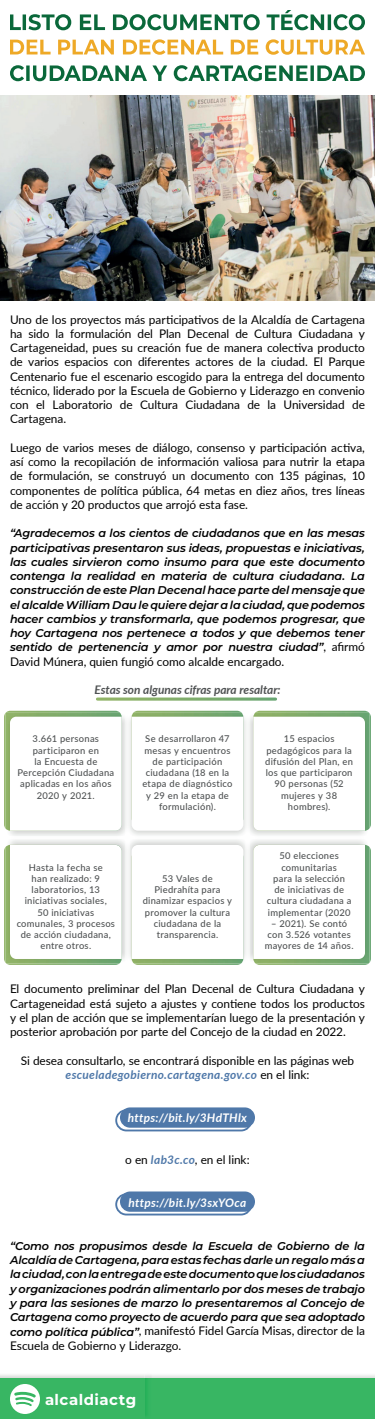
<style>
.page{position:relative;width:375px;height:1419px;background:#fff}
.page>*{position:absolute;margin:0;border:0;box-sizing:border-box;transform-origin:0 0}
.t1{font:700 15px "Montserrat";letter-spacing:.03em;color:#fff}
.t2{font:11.88px/14.2px "Lato";letter-spacing:-.005em;color:#000001;text-align:justify}
.t3{font:italic 700 11.88px "Lato";letter-spacing:.025em;color:#fff}
.t4{font:italic 700 11.88px "Lato";letter-spacing:-.005em;color:#4f5253}
.t5{font:italic 600 11.25px/14.2px "Montserrat";letter-spacing:-.01em;color:#000001;text-align:justify}
.t6{font:500 9.38px/11.2px "Lato";letter-spacing:.03em;color:#4f5253;text-align:center}
.s1{font-family:"Lato";font-weight:400;font-style:normal;font-size:11.88px}
.s2{font-weight:700;font-style:italic;color:#4f78a9}
.s3{font-family:"Montserrat";font-weight:600;font-style:italic;font-size:11.25px}
</style>
<div class="page">
<div style="left:120px;top:1107px;width:135px;height:21px;background:#4f78a9;border-radius:10px"></div>
<div style="left:120px;top:1191px;width:135px;height:21px;background:#4f78a9;border-radius:10px"></div>
<div style="left:115px;top:1109px;width:137px;height:22px;border:2px solid #4f78a9;border-radius:10px"></div>
<div style="left:115px;top:1193px;width:137px;height:22px;border:2px solid #4f78a9;border-radius:10px"></div>
<img style="left:0;top:96px;width:375px;height:205px">
<svg style="left:10px;top:65px;width:355px;height:16px"></svg>
<svg style="left:10px;top:39px;width:355px;height:16px"></svg>
<svg style="left:10px;top:10px;width:355px;height:20px"></svg>
<svg style="left:253px;top:711px;width:118px;height:120px"></svg>
<svg style="left:253px;top:845px;width:118px;height:120px"></svg>
<svg style="left:4px;top:711px;width:118px;height:120px"></svg>
<img style="left:9px;top:840px;width:241px;height:121px">
<svg style="left:4px;top:845px;width:118px;height:120px"></svg>
<img style="left:130px;top:715px;width:115px;height:120px">
<img style="left:245px;top:721px;width:5px;height:107px">
<img style="left:125px;top:721px;width:5px;height:107px">
<svg style="left:132px;top:711px;width:111px;height:120px"></svg>
<img style="left:125px;top:840px;width:5px;height:121px">
<svg style="left:132px;top:845px;width:111px;height:120px"></svg>
<svg style="left:98px;top:697px;width:178px;height:4px"></svg>
<img style="left:152px;top:1375px;width:223px;height:4px">
<div style="left:145px;top:1379px;width:230px;height:40px;background:#38b663"></div>
<img style="left:0;top:1375px;width:145px;height:4px">
<img style="left:145px;top:1374px;width:7px;height:5px">
<div style="left:0;top:1379px;width:145px;height:40px;background:#38b663"></div>
<svg style="left:10px;top:1384px;width:30px;height:30px"></svg>
<p class="t2" style="left:10px;top:312px;width:357px">Uno de los proyectos más participativos de la Alcaldía de Cartagena ha sido la formulación del Plan Decenal de Cultura Ciudadana y Cartageneidad, pues su creación fue de manera colectiva producto de varios espacios con diferentes actores de la ciudad. El Parque Centenario fue el escenario escogido para la entrega del documento técnico, liderado por la Escuela de Gobierno y Liderazgo en convenio con el Laboratorio de Cultura Ciudadana de la Universidad de Cartagena.</p>
<p class="t2" style="left:10px;top:440px;width:357px">Luego de varios meses de diálogo, consenso y participación activa, así como la recopilación de información valiosa para nutrir la etapa de formulación, se construyó un documento con 135 páginas, 10 componentes de política pública, 64 metas en diez años, tres líneas de acción y 20 productos que arrojó esta fase.</p>
<p class="t5" style="left:10px;top:526px;width:357px">“Agradecemos a los cientos de ciudadanos que en las mesas participativas presentaron sus ideas, propuestas e iniciativas, las cuales sirvieron como insumo para que este documento contenga la realidad en materia de cultura ciudadana. La construcción de este Plan Decenal hace parte del mensaje que el alcalde William Dau le quiere dejar a la ciudad, que podemos hacer cambios y transformarla, que podemos progresar, que hoy Cartagena nos pertenece a todos y que debemos tener sentido de pertenencia y amor por nuestra ciudad”<span class="s1">, afirmó</span></p>
<p class="t2" style="left:10px;top:654px;width:276px">David Múnera, quien fungió como alcalde encargado.</p>
<p class="t4" style="left:94px;top:681px;width:188px">Estas son algunas cifras para resaltar:</p>
<p class="t6" style="left:17px;top:733px;width:98px">3.661 personas participaron en<br>la Encuesta de<br>Percepción Ciudadana aplicadas en los años<br>2020 y 2021.</p>
<p class="t6" style="left:17px;top:861px;width:100px">Hasta la fecha se<br>han realizado: 9 laboratorios, 13 iniciativas sociales,<br>50 iniciativas comunales, 3 procesos de acción ciudadana, entre otros.</p>
<p class="t6" style="left:142px;top:733px;width:92px">Se desarrollaron 47 mesas y encuentros de participación ciudadana (18 en la etapa de diagnóstico y 29 en la etapa de formulación).</p>
<p class="t6" style="left:143px;top:872px;width:91px">53 Vales de<br>Piedrahíta para dinamizar espacios y promover la cultura ciudadana de la transparencia.</p>
<p class="t6" style="left:265px;top:733px;width:89px">15 espacios pedagógicos para la difusión del Plan, en los que participaron<br>90 personas (52 mujeres y 38 hombres).</p>
<p class="t6" style="left:267px;top:850px;width:86px">50 elecciones comunitarias<br>para la selección de iniciativas de cultura ciudadana a implementar (2020</p>
<p class="t6" style="left:265px;top:917px;width:90px">– 2021). Se contó con 3.526 votantes mayores de 14 años.</p>
<p class="t2" style="left:10px;top:981px;width:357px">El documento preliminar del Plan Decenal de Cultura Ciudadana y Cartageneidad está sujeto a ajustes y contiene todos los productos y el plan de acción que se implementarían luego de la presentación y posterior aprobación por parte del Concejo de la ciudad en 2022.</p>
<p class="t2" style="left:21px;top:1053px;width:335px;text-align:center">Si desea consultarlo, se encontrará disponible en las páginas web <span class="s2">escueladegobierno.cartagena.gov.co</span> en el link:</p>
<p class="t3" style="left:128px;top:1108px;width:121px">https://bit.ly/3HdTHlx</p>
<p class="t2" style="left:125px;top:1152px;width:126px">o en <span class="s2">lab3c.co</span>, en el link:</p>
<p class="t3" style="left:129px;top:1194px;width:119px">https://bit.ly/3sxYOca</p>
<p class="t5" style="left:10px;top:1238px;width:357px">“Como nos propusimos desde la Escuela de Gobierno de la Alcaldía de Cartagena, para estas fechas darle un regalo más a la ciudad, con la entrega de este documento que los ciudadanos y organizaciones podrán alimentarlo por dos meses de trabajo y para las sesiones de marzo lo presentaremos al Concejo de Cartagena como proyecto de acuerdo para que sea adoptado</p>
<p class="t2" style="left:10px;top:1323px;width:356px"><span class="s3">como política pública”</span>, manifestó Fidel García Misas, director de la<br>Escuela de Gobierno y Liderazgo.</p>
<p class="t1" style="left:45px;top:1389px;width:93px">alcaldiactg</p>
</div>
